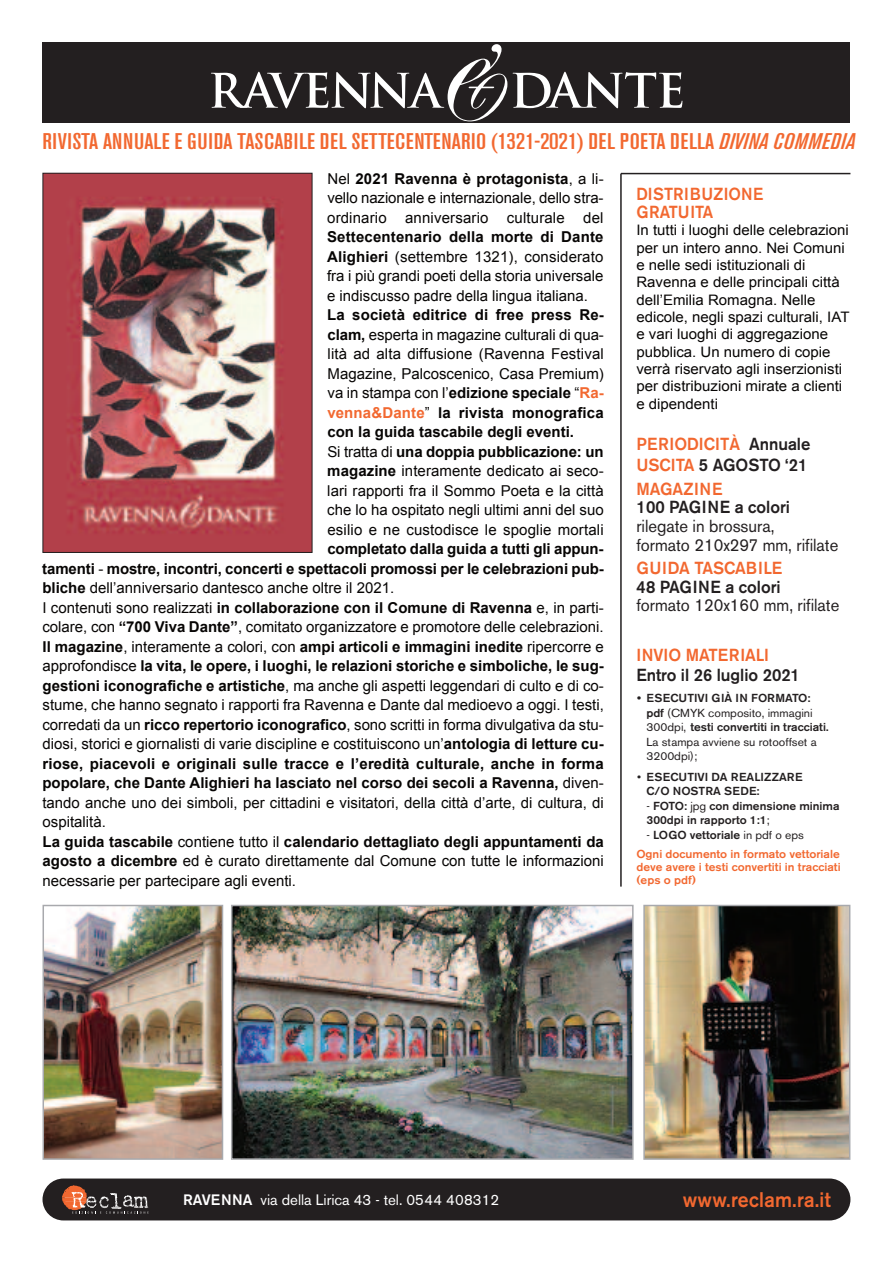
<style>
.page{position:relative;width:893px;height:1263px;background:#fff}
.page>*{position:absolute;margin:0;border:0;box-sizing:border-box;transform-origin:0 0}
.t1{font:500 condensed 22.5px "Akzidenz Grotesk BE";letter-spacing:.005em;color:#f26830;scale:1.21 1}
.t2{font:500 21px "Akzidenz Grotesk BE";letter-spacing:.02em;color:#f26830;scale:.92 1}
.t3{font:500 17.4px/22.4px "Akzidenz Grotesk BE";color:#f26830;scale:.96 1}
.t4{font:17.4px/18.8px "Akzidenz Grotesk BE";color:#231f20;scale:.96 1}
.t5{font:500 17.4px "Akzidenz Grotesk BE";color:#231f20;scale:.96 1}
.t6{font:500 17.4px/17.7px "Akzidenz Grotesk BE";color:#f26830;scale:.93 1}
.t7{font:15px/19.5px "Arial";color:#070504;text-align:justify}
.t8{font:15px "Akzidenz Grotesk BE";color:#fff}
.t9{font:14.4px/17.4px "Arial";color:#070504;scale:1.04 1}
.t10{font:11.55px/14.4px "Akzidenz Grotesk BE";color:#231f20;scale:1.04 1}
.t11{font:500 11.55px/19.4px "Akzidenz Grotesk BE";color:#f26830;scale:1.04 1}
.t12{font:500 11.55px/14.4px "Akzidenz Grotesk BE";color:#231f20;scale:1.04 1}
.s1{font-style:italic}
.s2{font-weight:700}
.s3{font-weight:700;color:#f26830}
.s4{color:#231f20}
.s5{font-weight:500}
.s6{font-weight:400}
.s7{font-weight:400;color:#231f20}
</style>
<div class="page">
<div style="left:43px;top:1178px;width:807px;height:42px;background:#231f20;border-radius:21px"></div>
<svg style="left:62px;top:1185px;width:86px;height:28px"></svg>
<div style="left:43px;top:43px;width:807px;height:80px;background:#231f20"></div>
<svg style="left:513px;top:72px;width:169px;height:36px"></svg>
<svg style="left:211px;top:44px;width:296px;height:77px"></svg>
<hr style="left:621px;top:173px;width:229px;height:1px;background:#231f20">
<hr style="left:620px;top:174px;width:2px;height:713px;background:#231f20">
<img style="left:46px;top:908px;width:174px;height:249px">
<div style="left:43px;top:905px;width:180px;height:255px;border:2px solid #a8a9ad"></div>
<img style="left:234px;top:908px;width:397px;height:249px">
<div style="left:231px;top:905px;width:403px;height:255px;border:2px solid #a8a9ad"></div>
<img style="left:646px;top:908px;width:201px;height:249px">
<div style="left:643px;top:905px;width:207px;height:255px;border:2px solid #a8a9ad"></div>
<img style="left:45px;top:175px;width:265px;height:376px">
<div style="left:43px;top:173px;width:269px;height:380px;border:1px solid #231f20"></div>
<h1 class="t1" style="left:43px;top:133px;width:673px">RIVISTA ANNUALE E GUIDA TASCABILE DEL SETTECENTENARIO (1321-2021) DEL POETA DELLA <span class="s1">DIVINA COMMEDIA</span></h1>
<p class="t7" style="left:327px;top:169px;width:278px">Nel <span class="s2">2021 Ravenna è protagonista</span>, a li&shy;vello nazionale e internazionale, dello stra&shy;ordinario anniversario culturale del</p>
<p class="t7" style="left:327px;top:227px;width:278px"><span class="s2">Settecentenario della morte di Dante Alighieri</span> (settembre 1321), considerato fra i più grandi poeti della storia universale e indiscusso padre della lingua italiana.</p>
<p class="t7" style="left:327px;top:305px;width:278px;text-align:left"><span class="s2">La società editrice di free press Re&shy;clam,</span> esperta in magazine culturali di qua&shy;lità ad alta diffusione (Ravenna Festival Magazine, Palcoscenico, Casa Premium) va in stampa con l’<span class="s2">edizione speciale</span> “<span class="s3">Ra&shy;venna&amp;Dante</span>” <span class="s2">la rivista monografica con la guida tascabile degli eventi.<br></span>Si tratta di <span class="s2">una doppia pubblicazione: un magazine</span> interamente dedicato ai seco&shy;lari rapporti fra il Sommo Poeta e la città che lo ha ospitato negli ultimi anni del suo esilio e ne custodisce le spoglie mortali</p>
<p class="t7" style="left:42px;top:539px;width:563px;text-align:left;text-indent:285px"><span class="s2">completato dalla guida a tutti gli appun&shy;tamenti</span> - <span class="s2">mostre, incontri, concerti e spettacoli promossi per le celebrazioni pub&shy;bliche</span> dell’anniversario dantesco anche oltre il 2021.<br>I contenuti sono realizzati <span class="s2">in collaborazione con il Comune di Ravenna</span> e, in parti&shy;colare, con <span class="s2">“700 Viva Dante”</span>, comitato organizzatore e promotore delle celebrazioni.<br><span class="s2">Il magazine</span>, interamente a colori, con <span class="s2">ampi articoli e immagini inedite</span> ripercorre e approfondisce <span class="s2">la vita, le opere, i luoghi, le relazioni storiche e simboliche, le sug&shy;gestioni iconografiche e artistiche</span>, ma anche gli aspetti leggendari di culto e di co&shy;stume, che hanno segnato i rapporti fra Ravenna e Dante dal medioevo a oggi. I testi, corredati da un <span class="s2">ricco repertorio iconografico</span>, sono scritti in forma divulgativa da stu&shy;diosi, storici e giornalisti di varie discipline e costituiscono un’<span class="s2">antologia di letture cu&shy;riose, piacevoli e originali sulle tracce e l’eredità culturale, anche in forma popolare, che Dante Alighieri ha lasciato nel corso dei secoli a Ravenna,</span> diven&shy;tando anche uno dei simboli, per cittadini e visitatori, della città d’arte, di cultura, di ospitalità.<br><span class="s2">La guida tascabile</span> contiene tutto il <span class="s2">calendario dettagliato degli appuntamenti da agosto a dicembre</span> ed è curato direttamente dal Comune con tutte le informazioni necessarie per partecipare agli eventi.</p>
<p class="t6" style="left:636px;top:187px;width:138px">DISTRIBUZIONE<br>GRATUITA</p>
<p class="t9" style="left:636px;top:222px;width:206px">In tutti i luoghi delle celebrazioni per un intero anno. Nei Comuni e nelle sedi istituzionali di<br>Ravenna e delle principali città dell’Emilia Romagna. Nelle edicole, negli spazi culturali, IAT e vari luoghi di aggregazione pubblica. Un numero di copie verrà riservato agli inserzionisti per distribuzioni mirate a clienti e dipendenti</p>
<p class="t3" style="left:636px;top:434px;width:183px">PERIODICITÀ <span class="s4">Annuale<br></span>USCITA <span class="s4">5 AGOSTO ‘21<br></span>MAGAZINE</p>
<p class="t5" style="left:636px;top:501px;width:162px">100 PAGINE a colori</p>
<p class="t4" style="left:636px;top:518px;width:212px">rilegate in brossura,<br>formato 210x297 mm, rifilate</p>
<p class="t3" style="left:636px;top:558px;width:153px">GUIDA TASCABILE</p>
<p class="t5" style="left:636px;top:580px;width:152px">48 PAGINE a colori</p>
<p class="t4" style="left:636px;top:598px;width:213px">formato 120x160 mm, rifilate</p>
<p class="t3" style="left:636px;top:645px;width:140px">INVIO MATERIALI</p>
<p class="t5" style="left:636px;top:669px;width:172px">Entro il 26 luglio 2021</p>
<p class="t10" style="left:646px;top:692px;width:177px;text-indent:-9px"><span class="s5">• ESECUTIVI GIÀ IN FORMATO: pdf</span> (CMYK composito, immagini<br>300dpi, <span class="s5">testi convertiti in tracciati.<br></span>La stampa avviene su rotooffset a<br>3200dpi);</p>
<p class="t12" style="left:646px;top:770px;width:152px;text-indent:-9px"><span class="s6">•</span> ESECUTIVI DA REALIZZARE<br>C/O NOSTRA SEDE:</p>
<p class="t12" style="left:646px;top:799px;width:187px"><span class="s6">-</span> FOTO: <span class="s6">jpg</span> con dimensione minima<br>300dpi in rapporto 1:1<span class="s6">;</span></p>
<p class="t11" style="left:636px;top:826px;width:197px;text-indent:10px"><span class="s7">-</span> <span class="s4">LOGO vettoriale</span> <span class="s7">in pdf o eps<br></span>Ogni documento in formato vettoriale</p>
<p class="t11" style="left:636px;top:861px;width:198px;line-height:13px">deve avere i testi convertiti in tracciati (eps o pdf)</p>
<p class="t8" style="left:183px;top:1194px;width:317px"><span class="s5">RAVENNA</span> via della Lirica 43 - tel. 0544 408312</p>
<h2 class="t2" style="left:683px;top:1192px;width:163px">www.reclam.ra.it</h2>
</div>
